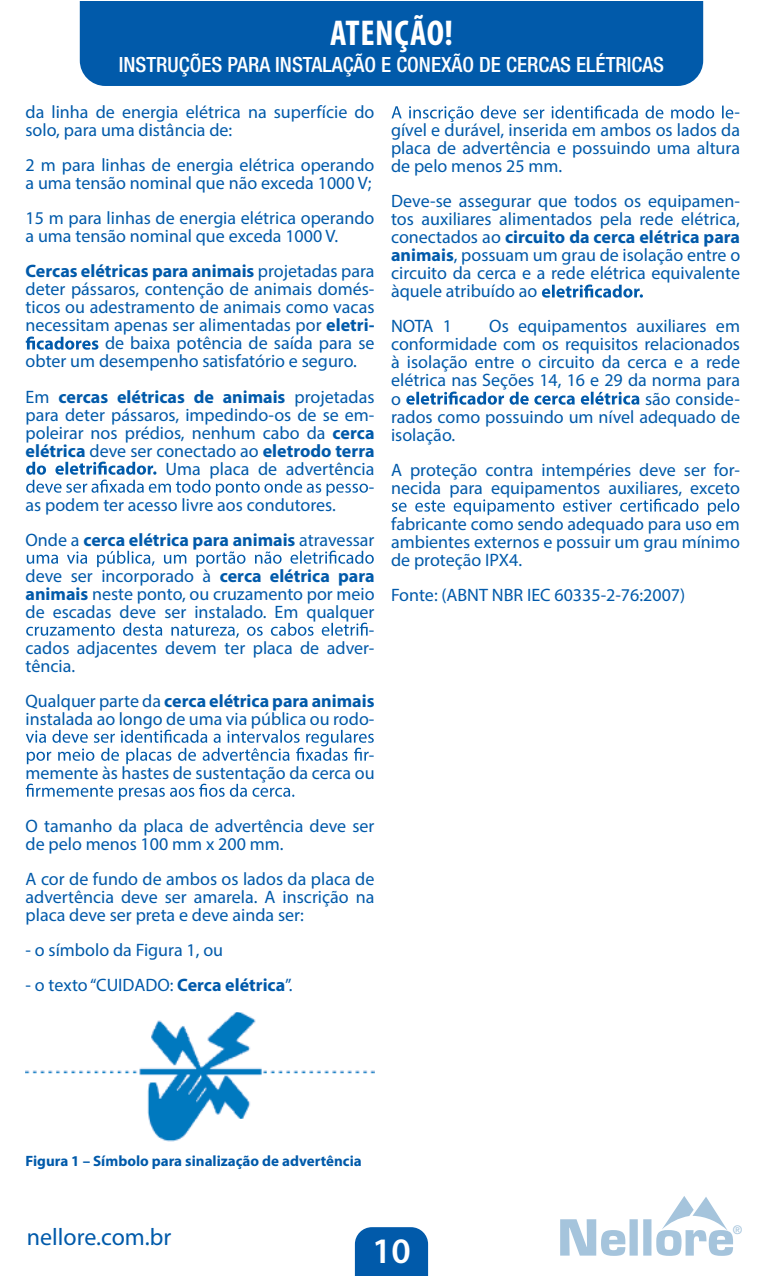
<style>
.page{position:relative;width:783px;height:1276px;background:#fff}
.page>*{position:absolute;margin:0;border:0;box-sizing:border-box;transform-origin:0 0}
.t1{font:700 condensed 36px "Myriad Pro";letter-spacing:.02em;color:#fff}
.t2{font:600 36px "Myriad Pro";color:#fff}
.t3{font:24px "Myriad Pro";color:#015aaa}
.t4{font:500 condensed 21px "Helvetica Neue";color:#fff}
.t5{font:18px/18px "Myriad Pro";color:#015aaa}
.t6{font:700 18px/36px "Myriad Pro";color:#015aaa}
.t7{font:700 15px "Myriad Pro";color:#015aaa}
.t8{font:500 12px "Helvetica Neue LT Std";color:#a5c4dc}
.s1{font-weight:400}
.s2{font-weight:700}
</style>
<div class="page">
<div style="left:355px;top:1227px;width:73px;height:49px;background:#015aaa"></div>
<div style="left:80px;top:1px;width:623px;height:85px;background:#015aaa"></div>
<svg style="left:560px;top:1196px;width:172px;height:59px"></svg>
<svg style="left:26px;top:336px;width:72px;height:14px"></svg>
<svg style="left:26px;top:461px;width:342px;height:35px"></svg>
<svg style="left:27px;top:550px;width:346px;height:17px"></svg>
<svg style="left:26px;top:622px;width:341px;height:16px"></svg>
<svg style="left:26px;top:729px;width:347px;height:35px"></svg>
<svg style="left:26px;top:783px;width:268px;height:17px"></svg>
<img style="left:26px;top:1012px;width:348px;height:129px">
<svg style="left:391px;top:105px;width:342px;height:17px"></svg>
<svg style="left:542px;top:284px;width:100px;height:14px"></svg>
<svg style="left:406px;top:391px;width:233px;height:14px"></svg>
<svg style="left:391px;top:498px;width:348px;height:17px"></svg>
<h1 class="t1" style="left:330px;top:11px;width:124px">ATENÇÃO!</h1>
<p class="t4" style="left:119px;top:52px;width:546px">INSTRUÇÕES PARA INSTALAÇÃO E CONEXÃO DE CERCAS ELÉTRICAS</p>
<p class="t5" style="left:26px;top:103px;width:350px">da linha de energia elétrica na superfície do solo, para uma distância de:</p>
<p class="t5" style="left:26px;top:156px;width:350px">2 m para linhas de energia elétrica operando a uma tensão nominal que não exceda 1000 V;</p>
<p class="t5" style="left:26px;top:209px;width:350px">15 m para linhas de energia elétrica operando a uma tensão nominal que exceda 1000 V.</p>
<p class="t6" style="left:26px;top:253px;width:350px">Cercas elétricas para animais <span class="s1">projetadas para</span></p>
<p class="t5" style="left:26px;top:280px;width:350px">deter pássaros, contenção de animais domés-</p>
<p class="t5" style="left:26px;top:298px;width:350px">ticos ou adestramento de animais como vacas</p>
<p class="t5" style="left:26px;top:316px;width:350px">necessitam apenas ser alimentadas por <span class="s2">eletri-</span></p>
<p class="t5" style="left:105px;top:334px;width:271px">de baixa potência de saída para se</p>
<p class="t5" style="left:26px;top:352px;width:333px">obter um desempenho satisfatório e seguro.</p>
<p class="t6" style="left:26px;top:378px;width:350px"><span class="s1">Em</span> cercas elétricas de animais <span class="s1">projetadas</span></p>
<p class="t5" style="left:26px;top:405px;width:350px">para deter pássaros, impedindo-os de se em-</p>
<p class="t5" style="left:26px;top:423px;width:350px">poleirar nos prédios, nenhum cabo da <span class="s2">cerca</span></p>
<p class="t6" style="left:26px;top:432px;width:350px">elétrica <span class="s1">deve ser conectado ao</span> eletrodo terra</p>
<p class="t5" style="left:166px;top:459px;width:210px">Uma placa de advertência</p>
<p class="t5" style="left:369px;top:477px;width:7px">-</p>
<p class="t5" style="left:26px;top:495px;width:312px">as podem ter acesso livre aos condutores.</p>
<p class="t6" style="left:26px;top:521px;width:350px"><span class="s1">Onde a</span> cerca elétrica para animais <span class="s1">atravessar deve ser incorporado à</span> cerca elétrica para</p>
<p class="t5" style="left:26px;top:584px;width:350px"><span class="s2">animais</span> neste ponto, ou cruzamento por meio</p>
<p class="t5" style="left:26px;top:602px;width:350px">de escadas deve ser instalado. Em qualquer</p>
<p class="t5" style="left:369px;top:620px;width:7px">-</p>
<p class="t5" style="left:26px;top:638px;width:350px">cados adjacentes devem ter placa de adver-</p>
<p class="t5" style="left:26px;top:656px;width:51px">tência.</p>
<p class="t5" style="left:26px;top:691px;width:350px">Qualquer parte da <span class="s2">cerca elétrica para animais </span>instalada ao longo de uma via pública ou rodo-</p>
<p class="t5" style="left:26px;top:745px;width:350px;text-align:right">-<br>memente às hastes de sustentação da cerca ou</p>
<p class="t5" style="left:26px;top:816px;width:350px">O tamanho da placa de advertência deve ser de pelo menos 100 mm x 200 mm.</p>
<p class="t5" style="left:26px;top:869px;width:350px;text-align:justify">A cor de fundo de ambos os lados da placa de advertência deve ser amarela. A inscrição na placa deve ser preta e deve ainda ser:</p>
<p class="t5" style="left:26px;top:940px;width:199px">- o símbolo da Figura 1, ou</p>
<p class="t5" style="left:26px;top:975px;width:268px">- o texto“CUIDADO: <span class="s2">Cerca elétrica</span>”.</p>
<p class="t5" style="left:391px;top:103px;width:350px;text-align:justify;text-indent:343px">- gível e durável, inserida em ambos os lados da placa de advertência e possuindo uma altura de pelo menos 25 mm.</p>
<p class="t5" style="left:391px;top:192px;width:350px;text-align:justify">Deve-se assegurar que todos os equipamen&shy;tos auxiliares alimentados pela rede elétrica, conectados ao <span class="s2">circuito da cerca elétrica para animais</span>, possuam um grau de isolação entre o circuito da cerca e a rede elétrica equivalente àquele atribuído ao</p>
<p class="t5" style="left:391px;top:317px;width:62px">NOTA 1</p>
<p class="t5" style="left:391px;top:317px;width:350px;text-align:justify;text-indent:98px">Os equipamentos auxiliares em conformidade com os requisitos relacionados à isolação entre o circuito da cerca e a rede elétrica nas Seções 14, 16 e 29 da norma para o</p>
<p class="t5" style="left:391px;top:389px;width:350px;text-align:justify;text-indent:254px">são conside&shy;rados como possuindo um nível adequado de isolação.</p>
<p class="t5" style="left:391px;top:460px;width:350px">A proteção contra intempéries deve ser for&shy;necida para equipamentos auxiliares, exceto</p>
<p class="t5" style="left:391px;top:514px;width:350px;text-align:justify">fabricante como sendo adequado para uso em ambientes externos e possuir um grau mínimo de proteção IPX4.</p>
<p class="t5" style="left:391px;top:585px;width:295px">Fonte: (ABNT NBR IEC 60335-2-76:2007)</p>
<p class="t7" style="left:26px;top:1151px;width:337px">Figura 1 – Símbolo para sinalização de advertência</p>
<h2 class="t3" style="left:27px;top:1222px;width:146px">nellore.com.br</h2>
<p class="t8" style="left:732px;top:1223px;width:11px">®</p>
<h1 class="t2" style="left:372px;top:1227px;width:40px">10</h1>
</div>
